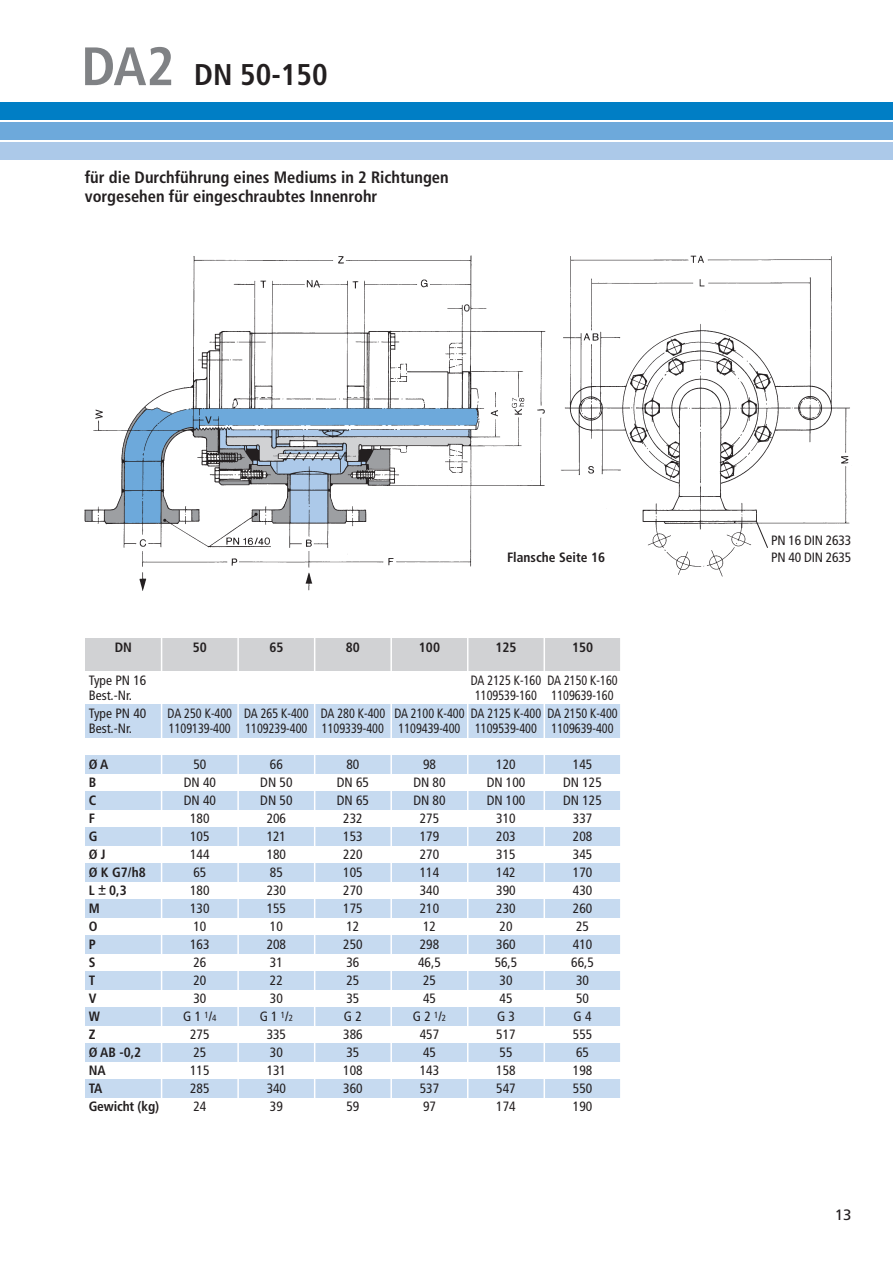
<style>
.page{position:relative;width:893px;height:1263px;background:#fff}
.page>*{position:absolute;margin:0;border:0;box-sizing:border-box;transform-origin:0 0}
.t1{font:700 condensed 30px "Frutiger";color:#231f20}
.t2{font:700 condensed 16.5px/19.5px "Frutiger";color:#231f20}
.t3{font:15px "Frutiger";color:#231f20}
.t4{font:condensed 13.5px/18px "Frutiger";color:#231f20;text-align:center}
.t5{font:condensed 13.5px/15px "Frutiger";color:#231f20;text-align:center;scale:.9 1}
.t6{font:700 condensed 13.5px/18px "Frutiger";color:#231f20}
.s1{font-size:54px;color:#808285}
.s2{font-size:8.85px}
</style>
<div class="page">
<img style="left:84px;top:255px;width:462px;height:336px">
<div style="left:0;top:102px;width:893px;height:18px;background:#007ec5"></div>
<div style="left:0;top:122px;width:893px;height:18px;background:#6da9db"></div>
<div style="left:0;top:142px;width:893px;height:18px;background:#acc9e9"></div>
<div style="left:85px;top:638px;width:536px;height:33px;background:#d1d2d4"></div>
<div style="left:85px;top:704px;width:536px;height:33px;background:#c6daf0"></div>
<hr style="left:161px;top:631px;width:1px;height:131px;background:#fff">
<hr style="left:237px;top:631px;width:2px;height:131px;background:#fff">
<hr style="left:314px;top:631px;width:1px;height:131px;background:#fff">
<hr style="left:390px;top:631px;width:2px;height:131px;background:#fff">
<hr style="left:467px;top:631px;width:1px;height:131px;background:#fff">
<hr style="left:544px;top:631px;width:1px;height:131px;background:#fff">
<hr style="left:620px;top:631px;width:2px;height:131px;background:#fff">
<div style="left:85px;top:755px;width:536px;height:18px;background:#c6daf0"></div>
<div style="left:85px;top:791px;width:536px;height:18px;background:#c6daf0"></div>
<div style="left:85px;top:827px;width:536px;height:18px;background:#c6daf0"></div>
<div style="left:85px;top:863px;width:536px;height:18px;background:#c6daf0"></div>
<div style="left:85px;top:899px;width:536px;height:18px;background:#c6daf0"></div>
<div style="left:85px;top:935px;width:536px;height:18px;background:#c6daf0"></div>
<div style="left:85px;top:971px;width:536px;height:18px;background:#c6daf0"></div>
<div style="left:85px;top:1007px;width:536px;height:18px;background:#c6daf0"></div>
<div style="left:85px;top:1043px;width:536px;height:18px;background:#c6daf0"></div>
<div style="left:85px;top:1079px;width:536px;height:18px;background:#c6daf0"></div>
<hr style="left:161px;top:749px;width:1px;height:389px;background:#fff">
<hr style="left:237px;top:749px;width:2px;height:389px;background:#fff">
<hr style="left:314px;top:749px;width:1px;height:389px;background:#fff">
<hr style="left:390px;top:749px;width:2px;height:389px;background:#fff">
<hr style="left:467px;top:749px;width:1px;height:389px;background:#fff">
<hr style="left:544px;top:749px;width:1px;height:389px;background:#fff">
<hr style="left:620px;top:749px;width:2px;height:389px;background:#fff">
<img style="left:560px;top:255px;width:290px;height:322px">
<svg style="left:755px;top:520px;width:14px;height:29px"></svg>
<h1 class="t1" style="left:81px;top:63px;width:248px"><span class="s1">DA2</span> DN 50-150</h1>
<p class="t2" style="left:85px;top:168px;width:365px">für die Durchführung eines Mediums in 2 Richtungen vorgesehen für eingeschraubtes Innenrohr</p>
<p class="t6" style="left:507px;top:549px;width:100px">Flansche Seite 16</p>
<p class="t6" style="left:115px;top:639px;width:19px">DN</p>
<p class="t4" style="left:89px;top:674px;width:59px;line-height:15px;text-align:left">Type PN 16<br>Best.-Nr.</p>
<p class="t4" style="left:89px;top:707px;width:59px;line-height:15px;text-align:left">Type PN 40<br>Best.-Nr.</p>
<p class="t6" style="left:89px;top:757px;width:72px">ØA<br>B<br>C<br>F<br>G<br>Ø J<br>Ø K G7/h8<br>L +– 0,3<br>M<br>O<br>P<br>S<br>T<br>V<br>W<br>Z<br>Ø AB -0,2<br>NA<br>TA<br>Gewicht (kg)</p>
<p class="t6" style="left:193px;top:639px;width:16px">50</p>
<p class="t5" style="left:168px;top:707px;width:73px;text-align:left">DA 250 K-400<br>1109139-400</p>
<p class="t6" style="left:269px;top:639px;width:16px">65</p>
<p class="t5" style="left:244px;top:707px;width:73px;text-align:left">DA 265 K-400<br>1109239-400</p>
<p class="t6" style="left:346px;top:639px;width:16px">80</p>
<p class="t5" style="left:321px;top:707px;width:73px;text-align:left">DA 280 K-400<br>1109339-400</p>
<p class="t6" style="left:419px;top:639px;width:23px">100</p>
<p class="t6" style="left:495px;top:639px;width:23px">125</p>
<p class="t5" style="left:471px;top:674px;width:80px">DA 2125 K-160<br>1109539-160</p>
<p class="t5" style="left:471px;top:707px;width:80px">DA 2125 K-400<br>1109539-400</p>
<p class="t6" style="left:572px;top:639px;width:23px">150</p>
<p class="t5" style="left:547px;top:674px;width:80px">DA 2150 K-160<br>1109639-160</p>
<p class="t5" style="left:547px;top:707px;width:80px">DA 2150 K-400<br>1109639-400</p>
<p class="t5" style="left:394px;top:707px;width:80px">DA 2100 K-400<br>1109439-400</p>
<p class="t4" style="left:183px;top:757px;width:35px">50<br>DN 40<br>DN 40<br>180<br>105<br>144<br>65<br>180<br>130<br>10<br>163<br>26<br>20<br>30<br>G 1 <sup>1</sup>/<span class="s2">4<br></span>275<br>25<br>115<br>285<br>24</p>
<p class="t4" style="left:260px;top:757px;width:35px">66<br>DN 50<br>DN 50<br>206<br>121<br>180<br>85<br>230<br>155<br>10<br>208<br>31<br>22<br>30<br>G 1 <sup>1</sup>/<span class="s2">2<br></span>335<br>30<br>131<br>340<br>39</p>
<p class="t4" style="left:337px;top:757px;width:34px">80<br>DN 65<br>DN 65<br>232<br>153<br>220<br>105<br>270<br>175<br>12<br>250<br>36<br>25<br>35<br>G2<br>386<br>35<br>108<br>360<br>59</p>
<p class="t4" style="left:413px;top:757px;width:35px">98<br>DN 80<br>DN 80<br>275<br>179<br>270<br>114<br>340<br>210<br>12<br>298<br>46,5<br>25<br>45<br>G 2 <sup>1</sup>/<span class="s2">2<br></span>457<br>45<br>143<br>537<br>97</p>
<p class="t4" style="left:487px;top:757px;width:40px">120<br>DN 100<br>DN 100<br>310<br>203<br>315<br>142<br>390<br>230<br>20<br>360<br>56,5<br>30<br>45<br>G3<br>517<br>55<br>158<br>547<br>174</p>
<p class="t4" style="left:563px;top:757px;width:40px">145<br>DN 125<br>DN 125<br>337<br>208<br>345<br>170<br>430<br>260<br>25<br>410<br>66,5<br>30<br>50<br>G4<br>555<br>65<br>198<br>550<br>190</p>
<p class="t4" style="left:771px;top:533px;width:82px;line-height:16.5px;text-align:left">PN 16 DIN 2633<br>PN 40 DIN 2635</p>
<p class="t3" style="left:835px;top:1209px;width:18px">13</p>
</div>
